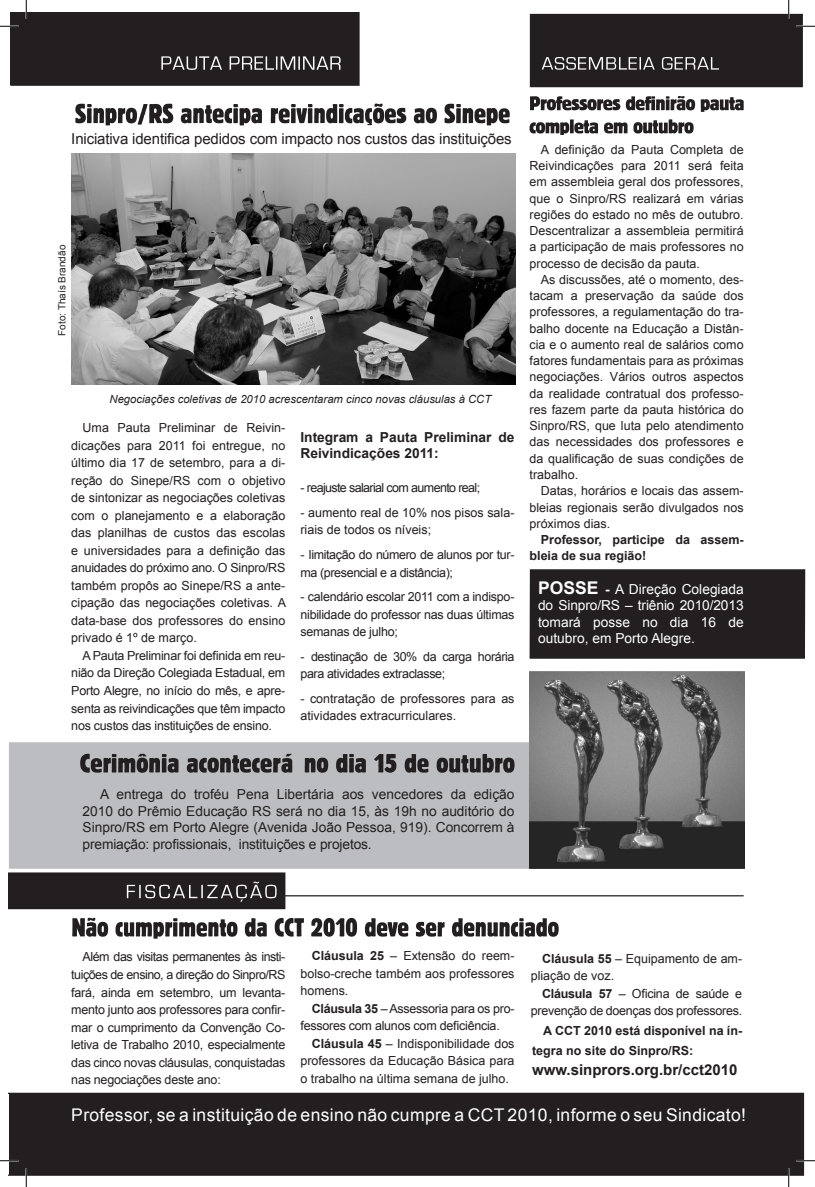
<style>
.page{position:relative;width:815px;height:1187px;background:#fff}
.page>*{position:absolute;margin:0;border:0;box-sizing:border-box;transform-origin:0 0}
.t1{font:17.5px "Arial";letter-spacing:.02em;color:#fff}
.t2{font:15px "Arial";letter-spacing:-.01em;color:#231f20}
.TEXTO{font:700 15px "Arial";color:#231f20}
.t3{font:13.75px/16.5px "Arial";letter-spacing:-.01em;color:#231f20;text-align:justify}
.t4{font:13.75px/16.5px "Arial";color:#fff;text-align:justify}
.t5{font:700 13.75px/16.5px "Arial";color:#231f20}
.TEXTO-2{font:12.5px/17.5px "Arial";color:#231f20;text-align:justify}
.TEXTO-3{font:12.5px/17.5px "Arial";letter-spacing:-.02em;color:#231f20}
.TEXTO-4{font:12.5px/17.5px "Arial";letter-spacing:-.03em;color:#231f20}
.TEXTO-5{font:700 12.5px/16.2px "Arial";color:#231f20}
.TEXTO-6{font:12.5px "Arial";letter-spacing:-.05em;color:#231f20}
.LEGENDA{font:italic 11.25px "Arial";color:#231f20}
.LEGENDA-2{font:10px "Arial";color:#231f20}
.s1{font-weight:700;font-size:17.5px}
.s2{font-weight:700}
</style>
<div class="page">
<div style="left:11px;top:13px;width:348px;height:72px;background:#231f20"></div>
<div style="left:10px;top:12px;width:349px;height:74px;border:1px solid #231f20"></div>
<svg style="left:161px;top:56px;width:179px;height:14px"></svg>
<svg style="left:75px;top:104px;width:434px;height:21px"></svg>
<img style="left:71px;top:153px;width:444px;height:232px">
<div style="left:530px;top:14px;width:272px;height:73px;background:#231f20"></div>
<svg style="left:529px;top:119px;width:164px;height:16px"></svg>
<svg style="left:530px;top:96px;width:213px;height:16px"></svg>
<svg style="left:72px;top:917px;width:486px;height:21px"></svg>
<svg style="left:9px;top:872px;width:276px;height:37px;background:#302d2e"></svg>
<hr style="left:277px;top:895px;width:466px;height:1px;background:#231f20">
<div style="left:9px;top:1092px;width:794px;height:83px;background:#231f20"></div>
<svg style="left:541px;top:57px;width:177px;height:13px"></svg>
<div style="left:9px;top:742px;width:589px;height:127px;background:#bcbdc0"></div>
<svg style="left:80px;top:753px;width:434px;height:19px;background:#6f6e70"></svg>
<div style="left:529px;top:569px;width:276px;height:89px;background:#231f20"></div>
<img style="left:529px;top:671px;width:215px;height:197px">
<svg style="left:0;top:25px;width:19px;height:2px"></svg>
<svg style="left:796px;top:25px;width:18px;height:2px"></svg>
<svg style="left:0;top:1159px;width:19px;height:2px"></svg>
<svg style="left:796px;top:1159px;width:18px;height:2px"></svg>
<svg style="left:25px;top:0;width:2px;height:19px"></svg>
<svg style="left:25px;top:1168px;width:2px;height:18px"></svg>
<svg style="left:787px;top:0;width:2px;height:19px"></svg>
<svg style="left:787px;top:1168px;width:2px;height:18px"></svg>
<p class="t2" style="left:71px;top:128px;width:442px">Iniciativa identifica pedidos com impacto nos custos das instituições</p>
<p class="LEGENDA-2" style="left:55px;top:336px;width:92px;rotate:-90deg">Foto: Thaís Brandão</p>
<p class="LEGENDA" style="left:109px;top:392px;width:383px">Negociações coletivas de 2010 acrescentaram cinco novas cláusulas à CCT</p>
<p class="TEXTO-2" style="left:71px;top:419px;width:216px;text-indent:11px">Uma Pauta Preliminar de Reivin&shy;dicações para 2011 foi entregue, no último dia 17 de setembro, para a di&shy;reção do Sinepe/RS com o objetivo de sintonizar as negociações coletivas com o planejamento e a elaboração das planilhas de custos das escolas e universidades para a definição das anuidades do próximo ano. O Sinpro/RS também propôs ao Sinepe/RS a ante&shy;cipação das negociações coletivas. A data-base dos professores do ensino privado é 1º de março.</p>
<p class="TEXTO-2" style="left:71px;top:647px;width:215px;text-indent:11px">A Pauta Preliminar foi definida em reu&shy;nião da Direção Colegiada Estadual, em Porto Alegre, no início do mês, e apre&shy;senta as reivindicações que têm impacto nos custos das instituições de ensino.</p>
<p class="t5" style="left:300px;top:429px;width:215px">Integram a Pauta Preliminar de<br>Reivindicações 2011:</p>
<p class="TEXTO-6" style="left:300px;top:480px;width:181px">- reajuste salarial com aumento real;</p>
<p class="TEXTO-2" style="left:300px;top:504px;width:215px">- aumento real de 10% nos pisos sala&shy;riais de todos os níveis;</p>
<p class="TEXTO-4" style="left:300px;top:546px;width:215px">- limitação do número de alunos por tur&shy;ma (presencial e a distância);</p>
<p class="TEXTO-2" style="left:300px;top:588px;width:215px">- calendário escolar 2011 com a indispo&shy;nibilidade do professor nas duas últimas semanas de julho;</p>
<p class="TEXTO-4" style="left:300px;top:647px;width:215px">- destinação de 30% da carga horária para atividades extraclasse;</p>
<p class="TEXTO-2" style="left:300px;top:690px;width:215px">- contratação de professores para as atividades extracurriculares.</p>
<p class="TEXTO-2" style="left:529px;top:141px;width:215px;line-height:16.2px;text-indent:11px">A definição da Pauta Completa de Reivindicações para 2011 será feita em assembleia geral dos professores, que o Sinpro/RS realizará em várias regiões do estado no mês de outubro.<br>Descentralizar a assembleia permitirá a participação de mais professores no processo de decisão da pauta.</p>
<p class="TEXTO-2" style="left:529px;top:271px;width:215px;line-height:16.2px;text-indent:11px">As discussões, até o momento, des&shy;tacam a preservação da saúde dos professores, a regulamentação do tra&shy;balho docente na Educação a Distân&shy;cia e o aumento real de salários como fatores fundamentais para as próximas negociações. Vários outros aspectos da realidade contratual dos professo&shy;res fazem parte da pauta histórica do Sinpro/RS, que luta pelo atendimento das necessidades dos professores e da qualificação de suas condições de trabalho.</p>
<p class="TEXTO-2" style="left:529px;top:483px;width:215px;line-height:16.2px;text-indent:11px">Datas, horários e locais das assem&shy;bleias regionais serão divulgados nos próximos dias.</p>
<p class="TEXTO-5" style="left:529px;top:532px;width:215px;text-indent:11px">Professor, participe da assem&shy;bleia de sua região!</p>
<p class="t4" style="left:538px;top:581px;width:207px"><span class="s1">POSSE</span> <span class="s2">-</span> A Direção Colegiada do Sinpro/RS – triênio 2010/2013 tomará posse no dia 16 de outubro, em Porto Alegre.</p>
<p class="t3" style="left:82px;top:786px;width:433px;text-indent:18px">A entrega do troféu Pena Libertária aos vencedores da edição 2010 do Prêmio Educação RS será no dia 15, às 19h no auditório do Sinpro/RS em Porto Alegre (Avenida João Pessoa, 919). Concorrem à premiação: profissionais, instituições e projetos.</p>
<p class="TEXTO-2" style="left:71px;top:948px;width:215px;text-indent:11px">Além das visitas permanentes às insti&shy;tuições de ensino, a direção do Sinpro/RS fará, ainda em setembro, um levanta&shy;mento junto aos professores para confir&shy;mar o cumprimento da Convenção Co&shy;letiva de Trabalho 2010, especialmente das cinco novas cláusulas, conquistadas nas negociações deste ano:</p>
<p class="TEXTO-2" style="left:300px;top:947px;width:215px;text-indent:11px"><span class="s2">Cláusula 25</span> – Extensão do reem&shy;bolso-creche também aos professores homens.</p>
<p class="TEXTO-2" style="left:530px;top:949px;width:213px;text-indent:11px"><span class="s2">Cláusula 55</span> – Equipamento de am&shy;pliação de voz.</p>
<p class="TEXTO-3" style="left:530px;top:984px;width:213px;text-align:right"><span class="s2">Cláusula 57</span> – Oficina de saúde e prevenção de doenças dos professores.</p>
<p class="TEXTO-5" style="left:532px;top:1021px;width:211px;line-height:20px;text-indent:11px">A CCT 2010 está disponível na ín&shy;tegra no site do Sinpro/RS:</p>
<p class="TEXTO" style="left:532px;top:1059px;width:207px">www.sinprors.org.br/cct2010</p>
<p class="t1" style="left:71px;top:1103px;width:676px">Professor, se a instituição de ensino não cumpre a CCT 2010, informe o seu Sindicato!</p>
<p class="TEXTO-3" style="left:300px;top:999px;width:215px;text-indent:11px"><span class="s2">Cláusula 35</span> – Assessoria para os pro&shy;fessores com alunos com deficiência.</p>
<p class="TEXTO-2" style="left:300px;top:1034px;width:215px;text-indent:11px"><span class="s2">Cláusula 45</span> – Indisponibilidade dos professores da Educação Básica para o trabalho na última semana de julho.</p>
</div>
